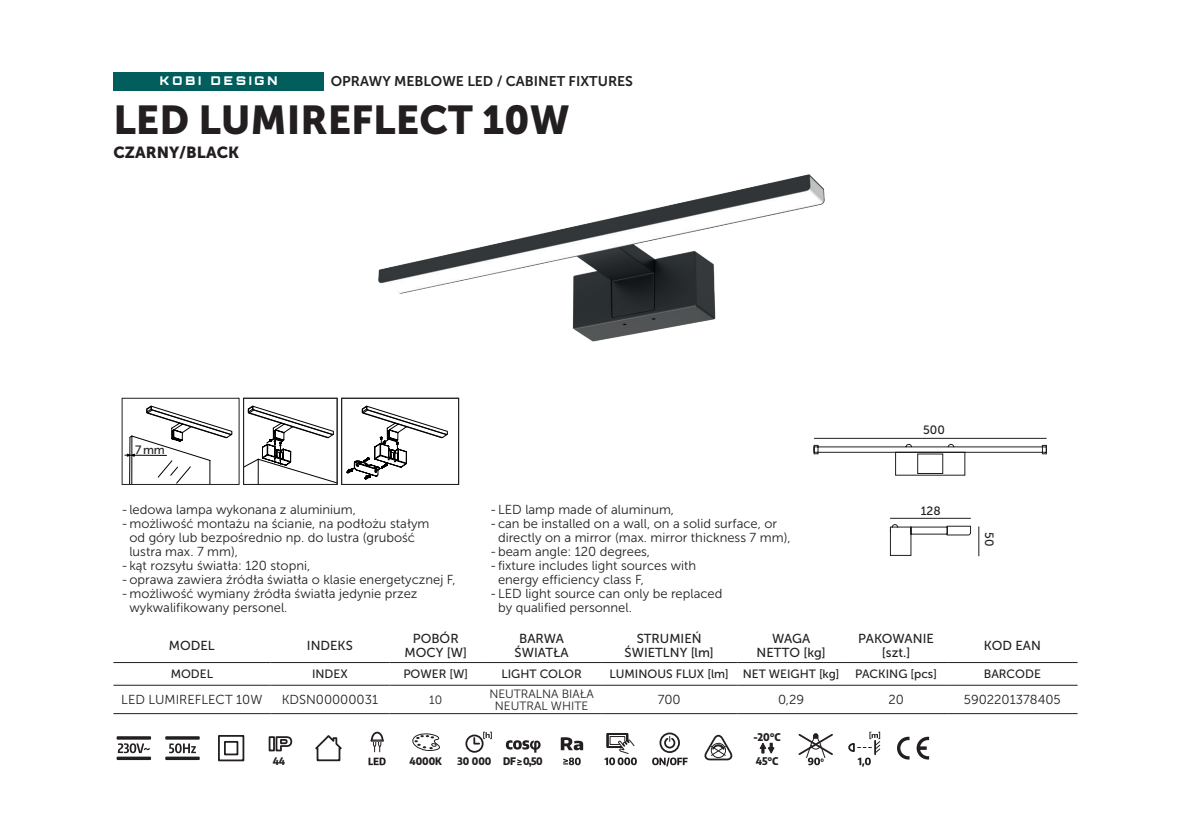
<style>
.page{position:relative;width:1191px;height:840px;background:#fff}
.page>*{position:absolute;margin:0;border:0;box-sizing:border-box;transform-origin:0 0}
.t1{font:40px "Museo Sans 900";color:#231f20}
.t2{font:16px "Museo Sans 900";color:#231f20}
.t3{font:14px "Museo Sans 700";color:#231f20}
.t4{font:13px "Museo Sans 300";color:#231f20}
.t5{font:13px/14px "Museo Sans 500";color:#231f20;text-align:center}
.t6{font:12px "Museo Sans 500";color:#231f20}
.t7{font:12px/12px "Museo Sans 300";color:#231f20;text-align:center}
.t8{font:900 12px "Orbitron";letter-spacing:.25em;color:#fff}
.t9{font:800 semi-condensed 10.4px "Encode Sans";color:#231f20}
.t10{font:800 semi-condensed 10.2px "Encode Sans";color:#231f20}
</style>
<div class="page">
<svg style="left:113px;top:662px;width:964px;height:24px"></svg>
<svg style="left:389px;top:662px;width:212px;height:22px"></svg>
<div style="left:270px;top:662px;width:119px;height:22px;background:#fff"></div>
<div style="left:482px;top:684px;width:119px;height:29px;background:#fff"></div>
<hr style="left:270px;top:661px;width:119px;height:1px;background:#231f20">
<hr style="left:113px;top:661px;width:157px;height:1px;background:#231f20">
<hr style="left:482px;top:661px;width:119px;height:1px;background:#231f20">
<hr style="left:389px;top:661px;width:93px;height:1px;background:#231f20">
<hr style="left:601px;top:661px;width:136px;height:1px;background:#231f20">
<hr style="left:737px;top:661px;width:108px;height:1px;background:#231f20">
<hr style="left:270px;top:684px;width:119px;height:1px;background:#231f20">
<hr style="left:845px;top:661px;width:102px;height:1px;background:#231f20">
<hr style="left:947px;top:661px;width:130px;height:1px;background:#231f20">
<hr style="left:113px;top:684px;width:157px;height:1px;background:#231f20">
<hr style="left:389px;top:684px;width:93px;height:1px;background:#231f20">
<hr style="left:601px;top:684px;width:136px;height:1px;background:#231f20">
<hr style="left:737px;top:684px;width:108px;height:1px;background:#231f20">
<hr style="left:845px;top:684px;width:102px;height:1px;background:#231f20">
<hr style="left:947px;top:684px;width:130px;height:1px;background:#231f20">
<hr style="left:113px;top:712px;width:157px;height:1px;background:#231f20">
<hr style="left:270px;top:712px;width:119px;height:1px;background:#231f20">
<hr style="left:389px;top:712px;width:93px;height:1px;background:#231f20">
<hr style="left:601px;top:712px;width:136px;height:1px;background:#231f20">
<hr style="left:737px;top:712px;width:108px;height:1px;background:#231f20">
<hr style="left:845px;top:712px;width:102px;height:1px;background:#231f20">
<hr style="left:947px;top:712px;width:130px;height:1px;background:#231f20">
<hr style="left:482px;top:684px;width:119px;height:1px;background:#231f20">
<hr style="left:482px;top:712px;width:119px;height:1px;background:#231f20">
<svg style="left:113px;top:727px;width:41px;height:41px"></svg>
<svg style="left:118px;top:742px;width:32px;height:10px"></svg>
<div style="left:117px;top:735px;width:34px;height:4px;border:2px solid #231f20"></div>
<div style="left:117px;top:756px;width:34px;height:3px;border:2px solid #231f20"></div>
<div style="left:165px;top:735px;width:35px;height:4px;border:2px solid #231f20"></div>
<div style="left:165px;top:756px;width:35px;height:3px;border:2px solid #231f20"></div>
<svg style="left:169px;top:743px;width:27px;height:9px"></svg>
<svg style="left:218px;top:735px;width:27px;height:26px"></svg>
<svg style="left:268px;top:736px;width:25px;height:15px"></svg>
<svg style="left:315px;top:735px;width:27px;height:26px"></svg>
<svg style="left:368px;top:757px;width:17px;height:7px"></svg>
<svg style="left:370px;top:731px;width:14px;height:20px"></svg>
<svg style="left:412px;top:733px;width:28px;height:18px"></svg>
<svg style="left:465px;top:731px;width:27px;height:22px"></svg>
<svg style="left:506px;top:740px;width:34px;height:12px"></svg>
<svg style="left:517px;top:759px;width:5px;height:5px"></svg>
<svg style="left:563px;top:757px;width:18px;height:7px"></svg>
<svg style="left:561px;top:737px;width:22px;height:12px"></svg>
<svg style="left:604px;top:733px;width:33px;height:31px"></svg>
<svg style="left:652px;top:732px;width:35px;height:33px"></svg>
<svg style="left:704px;top:734px;width:29px;height:26px"></svg>
<svg style="left:759px;top:742px;width:16px;height:11px"></svg>
<svg style="left:798px;top:733px;width:35px;height:31px"></svg>
<svg style="left:848px;top:731px;width:33px;height:35px"></svg>
<svg style="left:897px;top:736px;width:12px;height:23px"></svg>
<svg style="left:916px;top:736px;width:13px;height:23px"></svg>
<div style="left:113px;top:72px;width:211px;height:18px;background:#015e5d"></div>
<hr style="left:978px;top:526px;width:1px;height:30px;background:#231f20">
<svg style="left:813px;top:443px;width:233px;height:112px"></svg>
<hr style="left:890px;top:517px;width:80px;height:1px;background:#231f20">
<hr style="left:814px;top:438px;width:232px;height:1px;background:#231f20">
<svg style="left:347px;top:405px;width:100px;height:74px"></svg>
<div style="left:341px;top:398px;width:118px;height:86px;border:1px solid #231f20"></div>
<svg style="left:245px;top:405px;width:90px;height:77px"></svg>
<div style="left:243px;top:398px;width:94px;height:86px;border:1px solid #231f20"></div>
<svg style="left:125px;top:405px;width:107px;height:77px"></svg>
<div style="left:122px;top:398px;width:117px;height:86px;border:1px solid #231f20"></div>
<img style="left:378px;top:174px;width:447px;height:168px">
<p class="t8" style="left:160px;top:73px;width:119px">KOBI DESIGN</p>
<p class="t3" style="left:331px;top:73px;width:304px">OPRAWY MEBLOWE LED / CABINET FIXTURES</p>
<h1 class="t1" style="left:113px;top:97px;width:458px">LED LUMIREFLECT 10W</h1>
<p class="t2" style="left:113px;top:143px;width:127px">CZARNY/BLACK</p>
<p class="t6" style="left:135px;top:443px;width:31px">7 mm</p>
<p class="t4" style="left:121px;top:502px;width:236px">- ledowa lampa wykonana z aluminium,</p>
<p class="t4" style="left:121px;top:516px;width:309px">-możliwość montażu na ścianie, na podłożu stałym</p>
<p class="t4" style="left:129px;top:530px;width:287px">od góry lub bezpośrednio np. do lustra (grubość</p>
<p class="t4" style="left:129px;top:544px;width:110px">lustra max. 7 mm),</p>
<p class="t4" style="left:121px;top:558px;width:190px">-kąt rozsyłu światła: 120 stopni,</p>
<p class="t4" style="left:121px;top:572px;width:336px">-oprawa zawiera źródła światła o klasie energetycznej F,</p>
<p class="t4" style="left:121px;top:586px;width:298px">-możliwość wymiany źródła światła jedynie przez</p>
<p class="t4" style="left:129px;top:600px;width:160px">wykwalifikowany personel.</p>
<p class="t4" style="left:490px;top:502px;width:185px">-LED lamp made of aluminum,</p>
<p class="t4" style="left:490px;top:516px;width:289px">-can be installed on a wall, on a solid surface, or</p>
<p class="t4" style="left:498px;top:530px;width:294px">directly on a mirror (max. mirror thickness 7 mm),</p>
<p class="t4" style="left:490px;top:544px;width:162px">-beam angle: 120 degrees,</p>
<p class="t4" style="left:490px;top:558px;width:208px">-fixture includes light sources with</p>
<p class="t4" style="left:498px;top:572px;width:147px">energy efficiency class F,</p>
<p class="t4" style="left:490px;top:586px;width:234px">-LED light source can only be replaced</p>
<p class="t4" style="left:498px;top:600px;width:135px">by qualified personnel.</p>
<p class="t6" style="left:923px;top:423px;width:23px">500</p>
<p class="t6" style="left:920px;top:504px;width:22px">128</p>
<p class="t6" style="left:995px;top:531px;width:16px;rotate:90deg">50</p>
<p class="t5" style="left:169px;top:638px;width:47px">MODEL</p>
<p class="t5" style="left:307px;top:638px;width:47px">INDEKS</p>
<p class="t5" style="left:404px;top:631px;width:64px">POBÓR<br>MOCY [W]</p>
<p class="t5" style="left:514px;top:631px;width:55px">BARWA<br>ŚWIATŁA</p>
<p class="t5" style="left:624px;top:631px;width:91px">STRUMIEŃ<br>ŚWIETLNY [lm]</p>
<p class="t5" style="left:756px;top:631px;width:71px">WAGA<br>NETTO [kg]</p>
<p class="t5" style="left:858px;top:631px;width:77px">PAKOWANIE [szt.]</p>
<p class="t5" style="left:983px;top:638px;width:59px">KOD EAN</p>
<p class="t6" style="left:171px;top:667px;width:44px">MODEL</p>
<p class="t6" style="left:312px;top:667px;width:37px">INDEX</p>
<p class="t6" style="left:403px;top:667px;width:66px">POWER [W]</p>
<p class="t6" style="left:501px;top:667px;width:82px">LIGHT COLOR</p>
<p class="t6" style="left:609px;top:667px;width:231px">LUMINOUS FLUX [lm] NET WEIGHT [kg]</p>
<p class="t6" style="left:855px;top:667px;width:83px">PACKING [pcs]</p>
<p class="t6" style="left:983px;top:667px;width:59px">BARCODE</p>
<p class="t4" style="left:121px;top:692px;width:143px">LED LUMIREFLECT 10W</p>
<p class="t4" style="left:282px;top:692px;width:98px">KDSN00000031</p>
<p class="t7" style="left:429px;top:693px;width:15px">10</p>
<p class="t7" style="left:489px;top:687px;width:106px">NEUTRALNA BIAŁA<br>NEUTRAL WHITE</p>
<p class="t4" style="left:657px;top:692px;width:25px">700</p>
<p class="t4" style="left:778px;top:692px;width:28px">0,29</p>
<p class="t4" style="left:888px;top:692px;width:17px">20</p>
<p class="t4" style="left:963px;top:692px;width:99px">5902201378405</p>
<p class="t10" style="left:273px;top:752px;width:14px">44</p>
<p class="t10" style="left:409px;top:753px;width:34px">4000K</p>
<p class="t10" style="left:457px;top:753px;width:87px">30 000 DF 0,50</p>
<p class="t9" style="left:753px;top:728px;width:29px">-20°C</p>
<p class="t9" style="left:755px;top:752px;width:24px">45°C</p>
</div>
